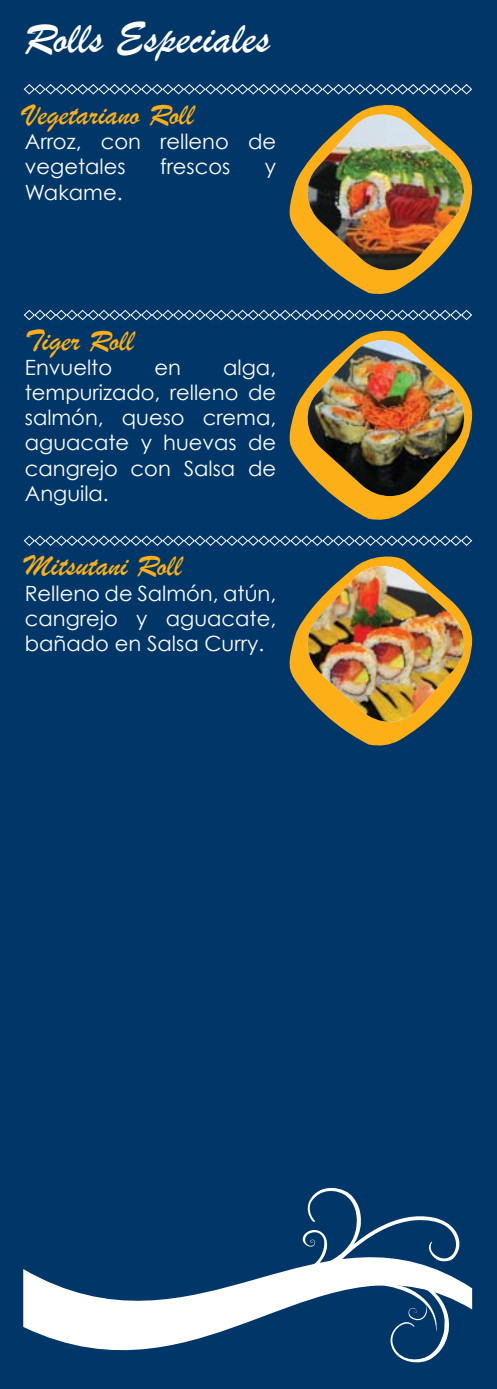
<style>
.page{position:relative;width:497px;height:1389px;background:#fff}
.page>*{position:absolute;margin:0;border:0;box-sizing:border-box;transform-origin:0 0}
.t1{font:45.5px "Brush Script";color:#fff}
.t2{font:31.5px "Brush Script";color:#fcaf17}
.t3{font:21px/25.2px "Century Gothic";color:#fff;text-align:justify}
</style>
<div class="page">
<div style="left:0;top:0;width:496px;height:1389px;background:#003768"></div>
<svg style="left:23px;top:1269px;width:448px;height:82px;fill:#fff"></svg>
<svg style="left:292px;top:1188px;width:171px;height:175px"></svg>
<svg style="left:23px;top:84px;width:449px;height:11px"></svg>
<svg style="left:23px;top:309px;width:449px;height:12px"></svg>
<svg style="left:23px;top:535px;width:449px;height:11px"></svg>
<svg style="left:289px;top:105px;width:184px;height:189px"></svg>
<svg style="left:302px;top:111px;width:166px;height:163px"></svg>
<img style="left:305px;top:115px;width:160px;height:157px">
<svg style="left:289px;top:330px;width:184px;height:190px"></svg>
<svg style="left:302px;top:336px;width:166px;height:164px"></svg>
<img style="left:305px;top:340px;width:160px;height:156px">
<svg style="left:289px;top:556px;width:184px;height:190px"></svg>
<svg style="left:302px;top:562px;width:166px;height:164px"></svg>
<img style="left:305px;top:566px;width:160px;height:158px">
<h1 class="t1" style="left:24px;top:10px;width:247px">Rolls Especiales</h1>
<h2 class="t2" style="left:25px;top:95px;width:170px">Vegetariano Roll</h2>
<p class="t3" style="left:25px;top:129px;width:252px">Arroz, con relleno de vegetales</p>
<p class="t3" style="left:160px;top:154px;width:72px">frescos</p>
<p class="t3" style="left:264px;top:154px;width:13px">y</p>
<p class="t3" style="left:25px;top:179px;width:99px">Wakame.</p>
<h2 class="t2" style="left:25px;top:321px;width:110px">Tiger Roll</h2>
<p class="t3" style="left:25px;top:354px;width:89px">Envuelto</p>
<p class="t3" style="left:154px;top:354px;width:28px">en</p>
<p class="t3" style="left:25px;top:354px;width:252px;text-indent:198px">alga, tempurizado, relleno de salmón, queso crema, aguacate y huevas de cangrejo con Salsa de Anguila.</p>
<h2 class="t2" style="left:25px;top:547px;width:158px">Mitsutani Roll</h2>
<p class="t3" style="left:25px;top:580px;width:252px">Relleno de Salmón, atún, cangrejo y aguacate, bañado en Salsa Curry.</p>
</div>
